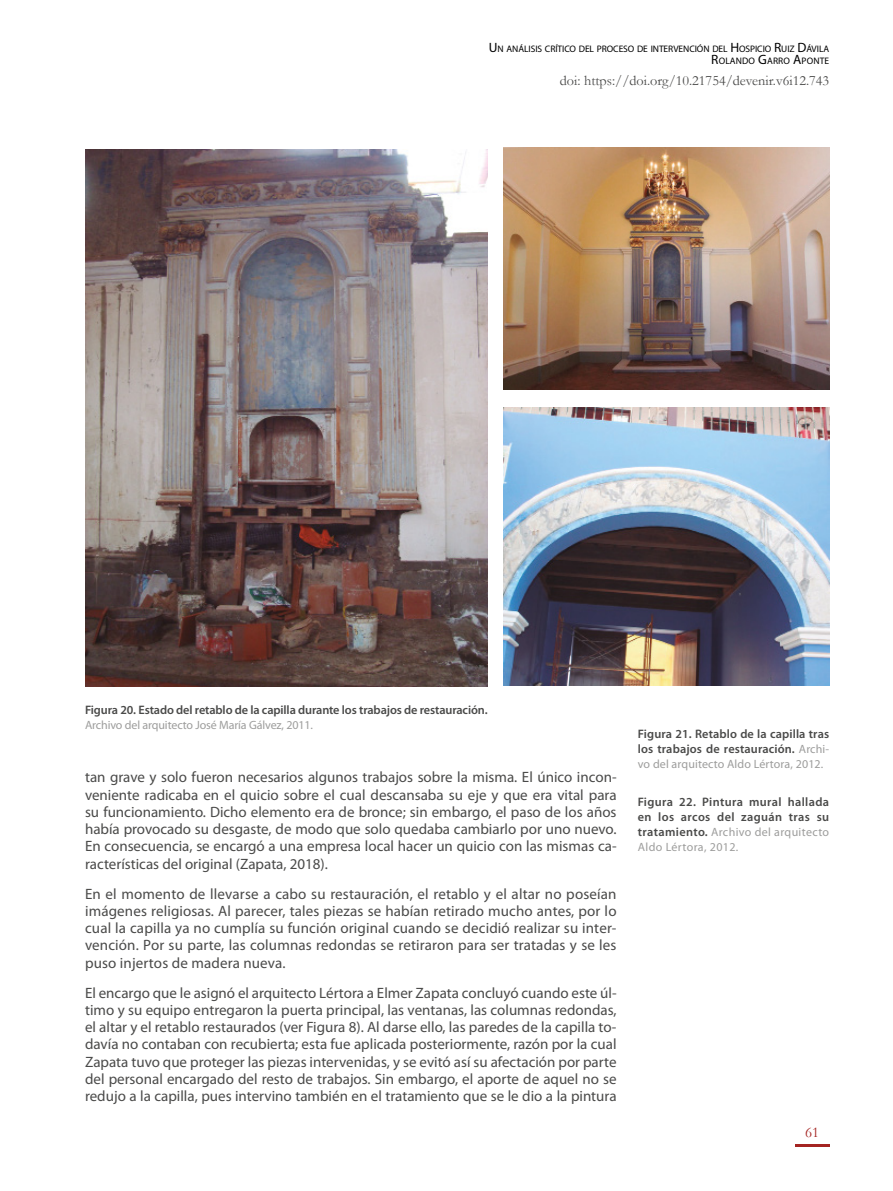
<style>
.page{position:relative;width:893px;height:1191px;background:#fff}
.page>*{position:absolute;margin:0;border:0;box-sizing:border-box;transform-origin:0 0}
.t1{font:15px/17.2px "Myriad Pro";color:#4a4a49;text-align:justify}
.t2{font:15px "Garamond";color:#a42422}
.t3{font:14.25px "Garamond";color:#4a4a49}
.t4{font:600 12.3px "Myriad Pro";letter-spacing:-.01em;color:#4a4a49}
.t5{font:600 12.3px/15px "Myriad Pro";letter-spacing:.01em;color:#4a4a49}
.t6{font:600 12.3px/15px "Myriad Pro";letter-spacing:.03em;color:#4a4a49}
.t7{font:12px/15px "Myriad Pro";letter-spacing:.03em;color:#9d9d9c}
.t8{font:12px "Myriad Pro";letter-spacing:-.01em;color:#9d9d9c}
.t9{font:12px "Myriad Pro";letter-spacing:.01em;color:#9d9d9c}
.t10{font:9.45px/12px "Myriad Pro";letter-spacing:-.005em;color:#000;text-align:right}
.s1{font-size:13.5px}
.s2{font-weight:400;font-size:12px;color:#9d9d9c}
.s3{font-weight:600;font-size:12.3px;color:#4a4a49}
</style>
<div class="page">
<hr style="left:795px;top:1144px;width:34px;height:2px;background:#a42422">
<img style="left:85px;top:149px;width:403px;height:537px">
<img style="left:504px;top:148px;width:325px;height:241px">
<img style="left:504px;top:408px;width:325px;height:277px">
<p class="t10" style="left:489px;top:42px;width:342px"><span class="s1">U</span>N ANÁLISIS CRÍTICO DEL PROCESO DE INTERVENCIÓN DEL <span class="s1">H</span>OSPICIO <span class="s1">R</span>UIZ <span class="s1">D</span>ÁVILA<br><span class="s1">R</span>OLANDO <span class="s1">G</span>ARRO <span class="s1">A</span>PONTE</p>
<p class="t3" style="left:560px;top:71px;width:271px">doi: https://doi.org/10.21754/devenir.v6i12.743</p>
<p class="t4" style="left:85px;top:701px;width:404px">Figura 20. Estado del retablo de la capilla durante los trabajos de restauración.</p>
<p class="t8" style="left:85px;top:717px;width:229px">Archivo del arquitecto José María Gálvez, 2011.</p>
<p class="t1" style="left:85px;top:768px;width:533px">tan grave y solo fueron necesarios algunos trabajos sobre la misma. El único incon&shy;veniente radicaba en el quicio sobre el cual descansaba su eje y que era vital para su funcionamiento. Dicho elemento era de bronce; sin embargo, el paso de los años había provocado su desgaste, de modo que solo quedaba cambiarlo por uno nuevo.<br>En consecuencia, se encargó a una empresa local hacer un quicio con las mismas ca&shy;racterísticas del original (Zapata, 2018).</p>
<p class="t1" style="left:85px;top:884px;width:533px">En el momento de llevarse a cabo su restauración, el retablo y el altar no poseían imágenes religiosas. Al parecer, tales piezas se habían retirado mucho antes, por lo cual la capilla ya no cumplía su función original cuando se decidió realizar su inter&shy;vención. Por su parte, las columnas redondas se retiraron para ser tratadas y se les puso injertos de madera nueva.</p>
<p class="t1" style="left:85px;top:983px;width:533px">El encargo que le asignó el arquitecto Lértora a Elmer Zapata concluyó cuando este úl&shy;timo y su equipo entregaron la puerta principal, las ventanas, las columnas redondas, el altar y el retablo restaurados (ver Figura 8). Al darse ello, las paredes de la capilla to&shy;davía no contaban con recubierta; esta fue aplicada posteriormente, razón por la cual Zapata tuvo que proteger las piezas intervenidas, y se evitó así su afectación por parte del personal encargado del resto de trabajos. Sin embargo, el aporte de aquel no se redujo a la capilla, pues intervino también en el tratamiento que se le dio a la pintura</p>
<p class="t5" style="left:638px;top:726px;width:193px">Figura 21. Retablo de la capilla tras los trabajos de restauración. <span class="s2">Archi-</span></p>
<p class="t9" style="left:638px;top:756px;width:187px">vo del arquitecto Aldo Lértora, 2012.</p>
<p class="t6" style="left:638px;top:794px;width:193px">Figura 22. Pintura mural hallada en los arcos del zaguán tras su</p>
<p class="t7" style="left:638px;top:824px;width:193px"><span class="s3">tratamiento.</span> Archivo del arquitecto<br>Aldo Lértora, 2012.</p>
<p class="t2" style="left:805px;top:1122px;width:16px">61</p>
</div>
